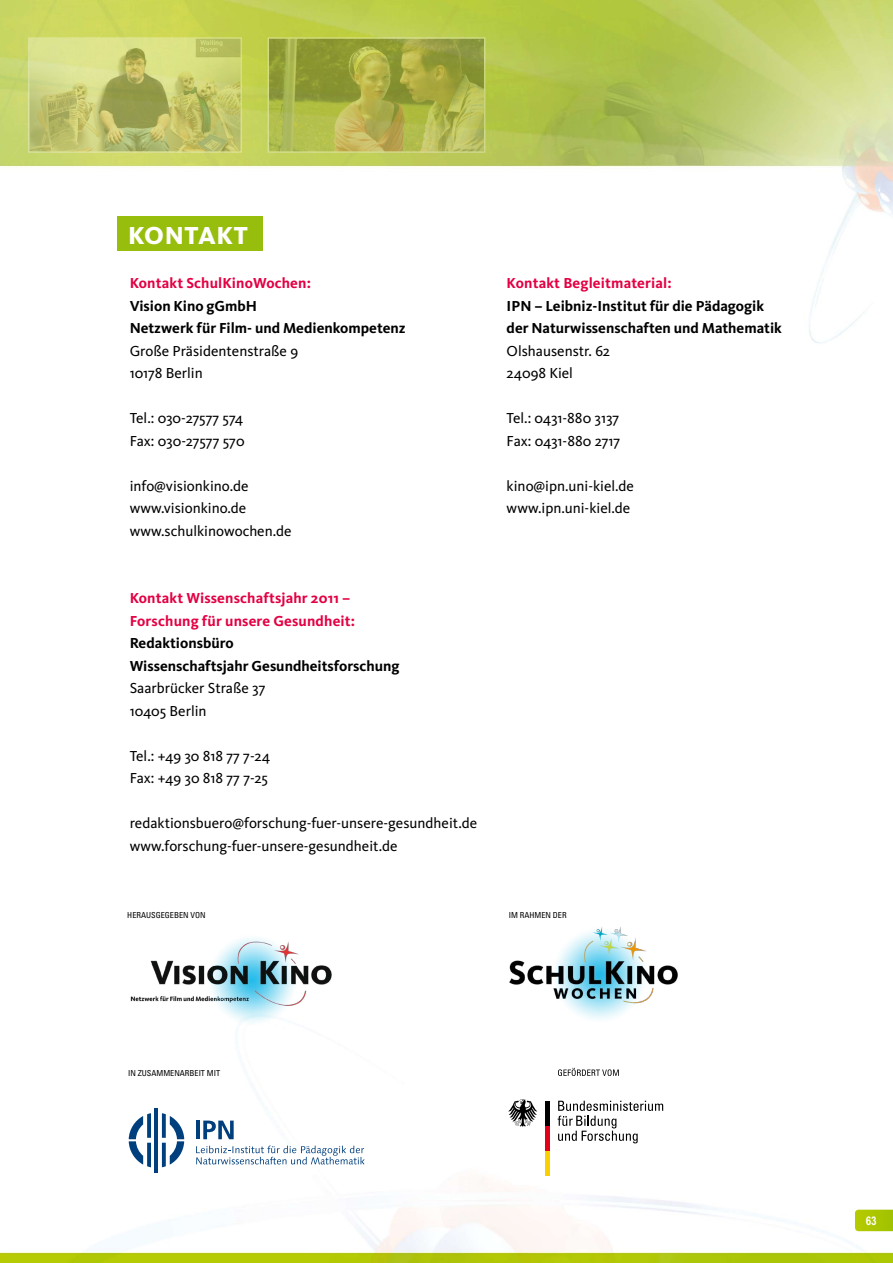
<style>
.page{position:relative;width:893px;height:1263px;background:#fff}
.page>*{position:absolute;margin:0;border:0;box-sizing:border-box;transform-origin:0 0}
.t1{font:800 25.5px "Kievit";letter-spacing:.025em;color:#fff}
.t2{font:15px/22.5px "Kievit";color:#000}
.t3{font:700 15px/22.5px "Kievit";color:#000}
.t4{font:700 15px/22.5px "Kievit";letter-spacing:.01em;color:#e30043}
.t5{font:700 12px "Arial Narrow";color:#fff}
.t6{font:condensed 8.25px "Univers";color:#000}
</style>
<div class="page">
<img style="left:0;top:0;width:893px;height:1263px">
<img style="left:271px;top:40px;width:211px;height:110px">
<img style="left:31px;top:40px;width:208px;height:110px">
<svg style="left:855px;top:1210px;width:38px;height:21px"></svg>
<div style="left:117px;top:216px;width:146px;height:35px;background:#97be0d"></div>
<img style="left:130px;top:934px;width:204px;height:92px">
<img style="left:498px;top:914px;width:191px;height:113px">
<svg style="left:558px;top:1101px;width:105px;height:42px"></svg>
<hr style="left:545px;top:1151px;width:4px;height:25px;background:#f8d100">
<hr style="left:545px;top:1126px;width:4px;height:25px;background:#e2001a">
<hr style="left:545px;top:1101px;width:4px;height:25px;background:#000">
<svg style="left:508px;top:1099px;width:29px;height:28px"></svg>
<svg style="left:558px;top:1068px;width:61px;height:8px"></svg>
<hr style="left:196px;top:1120px;width:4px;height:19px;background:#003f7d">
<svg style="left:203px;top:1120px;width:31px;height:19px"></svg>
<svg style="left:196px;top:1145px;width:169px;height:19px"></svg>
<svg style="left:129px;top:1113px;width:22px;height:54px"></svg>
<svg style="left:162px;top:1113px;width:22px;height:54px"></svg>
<hr style="left:155px;top:1108px;width:3px;height:64px;background:#003f7d">
<h1 class="t1" style="left:128px;top:220px;width:121px">KO NTAKT</h1>
<p class="t4" style="left:130px;top:272px;width:183px">Kontakt SchulKinoWochen:</p>
<p class="t3" style="left:130px;top:294px;width:278px">Vision Kino gGmbH<br>Netzwerk für Film- und Medienkompetenz</p>
<p class="t2" style="left:130px;top:339px;width:170px">Große Präsidentenstraße 9<br>10178 Berlin</p>
<p class="t2" style="left:130px;top:407px;width:116px">Tel.: 030-27577 574<br>Fax: 030-27577 570</p>
<p class="t2" style="left:130px;top:474px;width:163px">info@visionkino.de www.visionkino.de www.schulkinowochen.de</p>
<p class="t4" style="left:130px;top:587px;width:227px">Kontakt Wissenschaftsjahr 2011 –<br>Forschung für unsere Gesundheit:</p>
<p class="t3" style="left:130px;top:632px;width:271px">Redaktionsbüro<br>Wissenschaftsjahr Gesundheitsforschung</p>
<p class="t2" style="left:130px;top:677px;width:137px">Saarbrücker Straße 37<br>10405 Berlin</p>
<p class="t2" style="left:130px;top:744px;width:142px">Tel.: +49 30 818 77 7-24<br>Fax: +49 30 818 77 7-25</p>
<p class="t2" style="left:130px;top:812px;width:349px">redaktionsbuero@forschung-fuer-unsere-gesundheit.de www.forschung-fuer-unsere-gesundheit.de</p>
<p class="t6" style="left:127px;top:910px;width:80px">H ERAUSGEGEBEN VON</p>
<p class="t4" style="left:507px;top:272px;width:167px">Kontakt Begleitmaterial:</p>
<p class="t3" style="left:507px;top:294px;width:277px">I PN – Leibniz-I nstitut für die Pädagogik der N aturwissenschaften und Mathematik</p>
<p class="t2" style="left:507px;top:339px;width:105px">Olshausenstr. 62<br>24098 Kiel</p>
<p class="t2" style="left:507px;top:407px;width:115px">Tel.: 0431-880 3137<br>Fax: 0431-880 2717</p>
<p class="t2" style="left:507px;top:474px;width:129px">kino@ipn.uni-kiel.de www.ipn.uni-kiel.de</p>
<p class="t6" style="left:509px;top:910px;width:58px">IM RAHMEN DER</p>
<p class="t6" style="left:128px;top:1067px;width:94px">I N ZUSAMMENARBEIT MIT</p>
<p class="t5" style="left:866px;top:1211px;width:12px">63</p>
</div>
